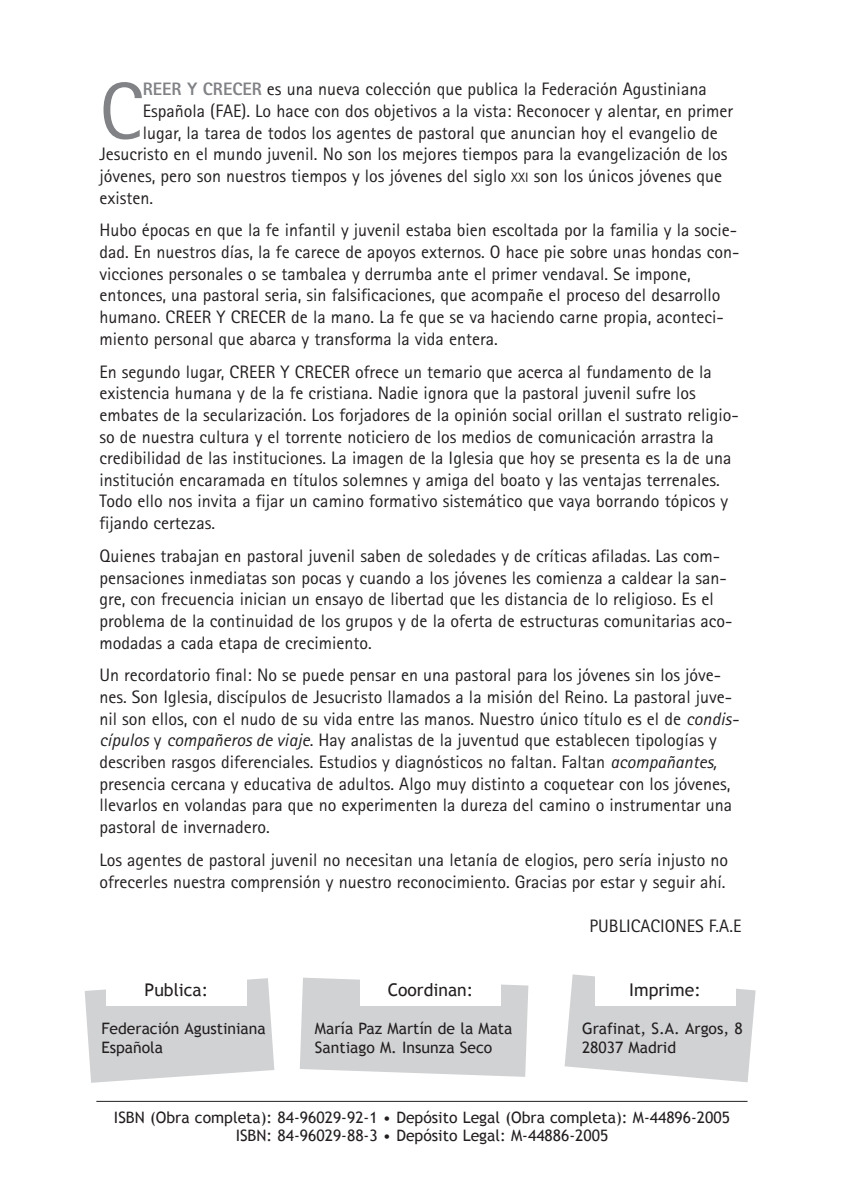
<style>
.page{position:relative;width:844px;height:1191px;background:#fff}
.page>*{position:absolute;margin:0;border:0;box-sizing:border-box;transform-origin:0 0}
.t1{font:80.67px "Rotis Sans Serif";color:#808285}
.t2{font:18.03px/21.7px "Rotis Sans Serif";color:#231f20}
.t3{font:17.5px "Trebuchet MS";color:#231f20}
.t4{font:15.75px/18.9px "Trebuchet MS";color:#231f20}
.s1{font-weight:800;color:#808285}
.s2{font-size:13.47px}
.s3{font-style:italic}
</style>
<div class="page">
<svg style="left:85px;top:978px;width:189px;height:104px;background:#d6d7d9"></svg>
<svg style="left:300px;top:977px;width:228px;height:99px;background:#d4d5d7"></svg>
<svg style="left:564px;top:974px;width:191px;height:108px"></svg>
<div style="left:106px;top:973px;width:141px;height:32px;background:#fff"></div>
<div style="left:360px;top:973px;width:140px;height:32px;background:#fff"></div>
<div style="left:594px;top:973px;width:141px;height:32px;background:#fff"></div>
<hr style="left:96px;top:1101px;width:651px;height:1px;background:#231f20">
<h1 class="t1" style="left:99px;top:83px;width:45px">C</h1>
<p class="t2" style="left:143px;top:80px;width:565px"><span class="s1">REER Y CRECER</span> es una nueva colección que publica la Federación Agustiniana</p>
<p class="t2" style="left:143px;top:102px;width:591px">Española (FAE). Lo hace con dos objetivos a la vista: Reconocer y alentar, en primer</p>
<p class="t2" style="left:143px;top:123px;width:576px">lugar, la tarea de todos los agentes de pastoral que anuncian hoy el evangelio de</p>
<p class="t2" style="left:99px;top:145px;width:629px">Jesucristo en el mundo juvenil. No son los mejores tiempos para la evangelización de los</p>
<p class="t2" style="left:99px;top:167px;width:624px">jóvenes, pero son nuestros tiempos y los jóvenes del siglo <span class="s2">XXI</span> son los únicos jóvenes que</p>
<p class="t2" style="left:99px;top:188px;width:55px">existen.</p>
<p class="t2" style="left:99px;top:221px;width:641px">Hubo épocas en que la fe infantil y juvenil estaba bien escoltada por la familia y la socie&shy;dad. En nuestros días, la fe carece de apoyos externos. O hace pie sobre unas hondas con&shy;vicciones personales o se tambalea y derrumba ante el primer vendaval. Se impone, entonces, una pastoral seria, sin falsificaciones, que acompañe el proceso del desarrollo humano. CREER Y CRECER de la mano. La fe que se va haciendo carne propia, aconteci&shy;miento personal que abarca y transforma la vida entera.</p>
<p class="t2" style="left:99px;top:362px;width:640px">En segundo lugar, CREER Y CRECER ofrece un temario que acerca al fundamento de la existencia humana y de la fe cristiana. Nadie ignora que la pastoral juvenil sufre los embates de la secularización. Los forjadores de la opinión social orillan el sustrato religio&shy;so de nuestra cultura y el torrente noticiero de los medios de comunicación arrastra la credibilidad de las instituciones. La imagen de la Iglesia que hoy se presenta es la de una institución encaramada en títulos solemnes y amiga del boato y las ventajas terrenales.<br>Todo ello nos invita a fijar un camino formativo sistemático que vaya borrando tópicos y fijando certezas.</p>
<p class="t2" style="left:99px;top:547px;width:634px">Quienes trabajan en pastoral juvenil saben de soledades y de críticas afiladas. Las com&shy;pensaciones inmediatas son pocas y cuando a los jóvenes les comienza a caldear la san&shy;gre, con frecuencia inician un ensayo de libertad que les distancia de lo religioso. Es el problema de la continuidad de los grupos y de la oferta de estructuras comunitarias aco&shy;modadas a cada etapa de crecimiento.</p>
<p class="t2" style="left:99px;top:666px;width:637px">Un recordatorio final: No se puede pensar en una pastoral para los jóvenes sin los jóve&shy;nes. Son Iglesia, discípulos de Jesucristo llamados a la misión del Reino. La pastoral juve&shy;nil son ellos, con el nudo de su vida entre las manos. Nuestro único título es el de <span class="s3">condis&shy;cípulos</span> y <span class="s3">compañeros de viaje</span>. Hay analistas de la juventud que establecen tipologías y describen rasgos diferenciales. Estudios y diagnósticos no faltan. Faltan <span class="s3">acompañantes, </span>presencia cercana y educativa de adultos. Algo muy distinto a coquetear con los jóvenes, llevarlos en volandas para que no experimenten la dureza del camino o instrumentar una pastoral de invernadero.</p>
<p class="t2" style="left:99px;top:850px;width:630px">Los agentes de pastoral juvenil no necesitan una letanía de elogios, pero sería injusto no ofrecerles nuestra comprensión y nuestro reconocimiento. Gracias por estar y seguir ahí.</p>
<p class="t2" style="left:589px;top:916px;width:153px">PUBLICACIONES F.A.E</p>
<p class="t3" style="left:144px;top:979px;width:65px">Publica:</p>
<p class="t3" style="left:387px;top:979px;width:87px">Coordinan:</p>
<p class="t3" style="left:629px;top:979px;width:73px">Imprime:</p>
<p class="t4" style="left:101px;top:1018px;width:166px">Federación Agustiniana<br>Española</p>
<p class="t4" style="left:315px;top:1018px;width:199px">María Paz Martín de la Mata<br>Santiago M. Insunza Seco</p>
<p class="t4" style="left:582px;top:1018px;width:162px">Grafinat, S.A. Argos, 8<br>28037 Madrid</p>
<p class="t4" style="left:114px;top:1107px;width:617px;text-align:center">ISBN (Obra completa): 84-96029-92-1 • Depósito Legal (Obra completa): M-44896-2005<br>ISBN: 84-96029-88-3 • Depósito Legal: M-44886-2005</p>
</div>
